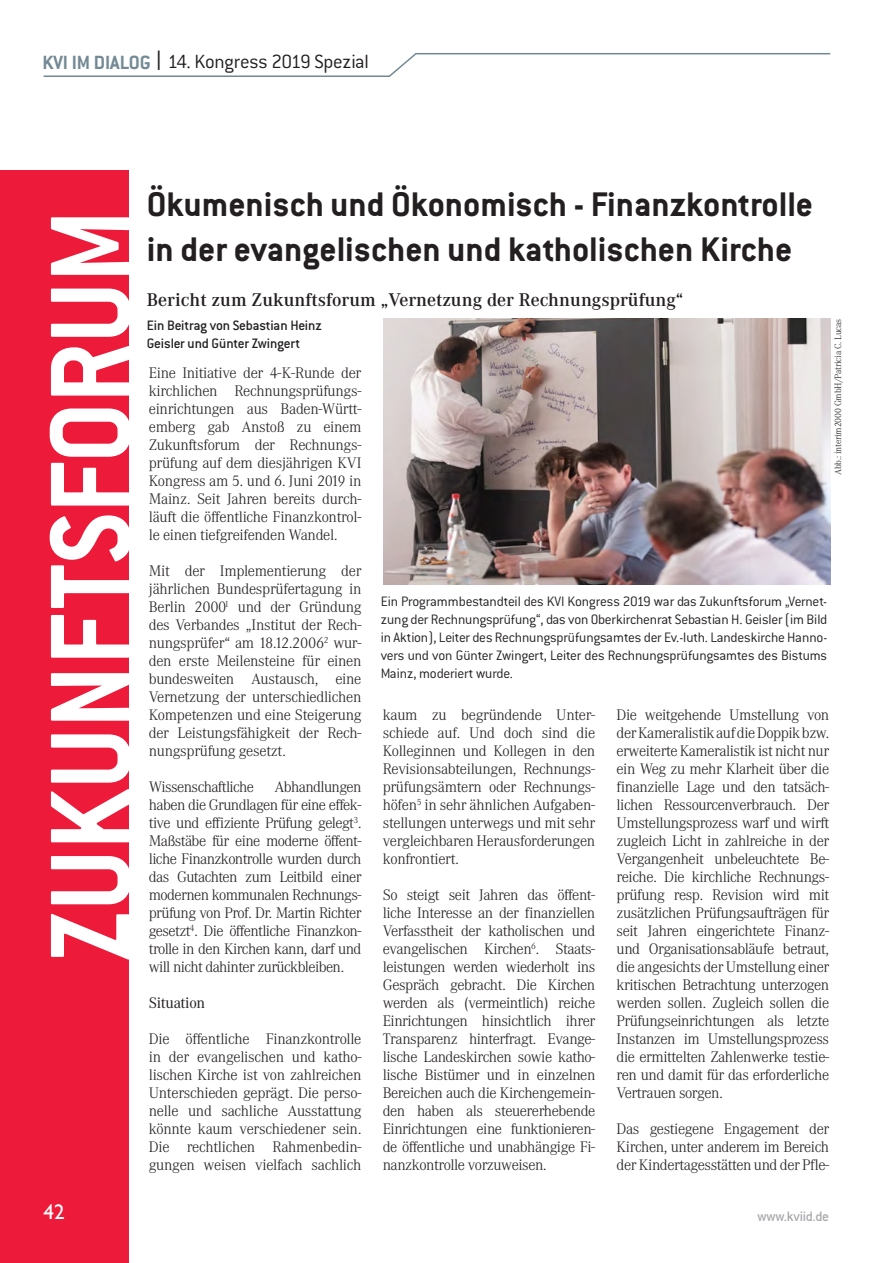
<style>
.page{position:relative;width:893px;height:1263px;background:#fff}
.page>*{position:absolute;margin:0;border:0;box-sizing:border-box;transform-origin:0 0}
.t1{font:700 124.5px "Conduit ITC";color:#fff;scale:.92 1}
.t2{font:700 37.5px/45px "Conduit ITC";color:#231f20}
.t3{font:300 21px "Conduit ITC";letter-spacing:-.015em;color:#231f20}
.t4{font:21px "Gill Sans";color:#fff}
.t5{font:500 18px "Corporate ABQ";color:#231f20}
.t6{font:300 15px/18px "Corporate ABQ";letter-spacing:-.03em;color:#231f20;text-align:justify}
.t7{font:300 15px/18px "Conduit ITC";letter-spacing:-.01em;color:#231f20;text-align:justify}
.t8{font:500 15px/18px "Conduit ITC";letter-spacing:-.015em;color:#231f20}
.t9{font:500 15px "Conduit ITC";letter-spacing:-.01em;color:#a8a9ad}
.t10{font:15px "Corporate ABQ";letter-spacing:-.02em;color:#231f20}
.t11{font:300 9px "Corporate ABQ";letter-spacing:-.02em;color:#231f20}
.s1{font-weight:700;color:#738a95}
.s2{font-family:"Gill Sans";font-weight:400}
</style>
<div class="page">
<div style="left:0;top:170px;width:129px;height:1093px;background:#ed1a3a"></div>
<svg style="left:43px;top:53px;width:788px;height:24px"></svg>
<img style="left:384px;top:318px;width:446px;height:267px">
<h3 class="t3" style="left:42px;top:50px;width:328px"><span class="s1">KVI IM DIALOG</span> <span class="s2">|</span> 14. Kongress 2019 Spezial</h3>
<h1 class="t1" style="left:18px;top:961px;width:818px;rotate:-90deg">ZUKUNFTSFORUM</h1>
<h2 class="t2" style="left:147px;top:181px;width:668px">Ökumenisch und Ökonomisch - Finanzkontrolle in der evangelischen und katholischen Kirche</h2>
<p class="t5" style="left:147px;top:289px;width:538px">Bericht zum Zukunftsforum „Vernetzung der Rechnungsprüfung“</p>
<p class="t8" style="left:147px;top:316px;width:177px">Ein Beitrag von Sebastian Heinz<br>Geisler und Günter Zwingert</p>
<p class="t6" style="left:149px;top:364px;width:214px">Eine Initiative der 4-K-Runde der kirchlichen Rechnungsprüfungs&shy;einrichtungen aus Baden-Württ&shy;emberg gab Anstoß zu einem Zukunftsforum der Rechnungs&shy;prüfung auf dem diesjährigen KVI Kongress am 5. und 6. Juni 2019 in Mainz. Seit Jahren bereits durch&shy;läuft die öffentliche Finanzkontrol&shy;le einen tiefgreifenden Wandel.</p>
<p class="t6" style="left:149px;top:562px;width:214px">Mit der Implementierung der jährlichen Bundesprüfertagung in Berlin 2000<sup>1</sup> und der Gründung des Verbandes „Institut der Rech&shy;nungsprüfer“ am 18.12.2006<sup>2</sup> wur&shy;den erste Meilensteine für einen bundesweiten Austausch, eine Vernetzung der unterschiedlichen Kompetenzen und eine Steigerung der Leistungsfähigkeit der Rech&shy;nungsprüfung gesetzt.</p>
<p class="t6" style="left:149px;top:778px;width:107px">Wissenschaftliche</p>
<p class="t6" style="left:149px;top:778px;width:214px;text-indent:126px">Abhandlungen haben die Grundlagen für eine effek&shy;tive und effiziente Prüfung gelegt<sup>3</sup>.<br>Maßstäbe für eine moderne öffent&shy;liche Finanzkontrolle wurden durch das Gutachten zum Leitbild einer modernen kommunalen Rechnungs&shy;prüfung von Prof. Dr. Martin Richter gesetzt<sup>4</sup>. Die öffentliche Finanzkon&shy;trolle in den Kirchen kann, darf und will nicht dahinter zurückbleiben.</p>
<p class="t10" style="left:149px;top:994px;width:58px">Situation</p>
<p class="t6" style="left:149px;top:1030px;width:214px">Die öffentliche Finanzkontrolle in der evangelischen und katho&shy;lischen Kirche ist von zahlreichen Unterschieden geprägt. Die perso&shy;nelle und sachliche Ausstattung könnte kaum verschiedener sein.<br>Die rechtlichen Rahmenbedin&shy;gungen weisen vielfach sachlich</p>
<p class="t11" style="left:833px;top:475px;width:158px;rotate:-90deg">Abb.: interim2000 GmbH/Patricia C. Lucas</p>
<p class="t7" style="left:381px;top:592px;width:448px">Ein Programmbestandteil des KVI Kongress 2019 war das Zukunftsforum „Vernet&shy;zung der Rechnungsprüfung“, das von Oberkirchenrat Sebastian H. Geisler (im Bild in Aktion), Leiter des Rechnungsprüfungsamtes der Ev.-luth. Landeskirche Hanno&shy;vers und von Günter Zwingert, Leiter des Rechnungsprüfungsamtes des Bistums Mainz, moderiert wurde.</p>
<p class="t6" style="left:383px;top:706px;width:214px">kaum zu begründende Unter&shy;schiede auf. Und doch sind die Kolleginnen und Kollegen in den Revisionsabteilungen, Rechnungs&shy;prüfungsämtern oder Rechnungs&shy;höfen<sup>5</sup> in sehr ähnlichen Aufgaben&shy;stellungen unterwegs und mit sehr vergleichbaren Herausforderungen konfrontiert.</p>
<p class="t6" style="left:383px;top:886px;width:214px">So steigt seit Jahren das öffent&shy;liche Interesse an der finanziellen Verfasstheit der katholischen und evangelischen Kirchen<sup>6</sup>. Staats&shy;leistungen werden wiederholt ins Gespräch gebracht. Die Kirchen werden als (vermeintlich) reiche Einrichtungen hinsichtlich ihrer Transparenz hinterfragt. Evange&shy;lische Landeskirchen sowie katho&shy;lische Bistümer und in einzelnen Bereichen auch die Kirchengemein&shy;den haben als steuererhebende Einrichtungen eine funktionieren&shy;de öffentliche und unabhängige Fi&shy;nanzkontrolle vorzuweisen.</p>
<p class="t6" style="left:617px;top:706px;width:214px">Die weitgehende Umstellung von der Kameralistik auf die Doppik bzw. erweiterte Kameralistik ist nicht nur ein Weg zu mehr Klarheit über die finanzielle Lage und den tatsäch&shy;lichen Ressourcenverbrauch. Der Umstellungsprozess warf und wirft zugleich Licht in zahlreiche in der Vergangenheit unbeleuchtete Be&shy;reiche. Die kirchliche Rechnungs&shy;prüfung resp. Revision wird mit zusätzlichen Prüfungsaufträgen für seit Jahren eingerichtete Finanz&shy;und Organisationsabläufe betraut, die angesichts der Umstellung einer kritischen Betrachtung unterzogen werden sollen. Zugleich sollen die Prüfungseinrichtungen als letzte Instanzen im Umstellungsprozess die ermittelten Zahlenwerke testie&shy;ren und damit für das erforderliche Vertrauen sorgen.</p>
<p class="t6" style="left:617px;top:1120px;width:214px">Das gestiegene Engagement der Kirchen, unter anderem im Bereich der Kindertagesstätten und der Pfle-</p>
<h3 class="t4" style="left:44px;top:1200px;width:22px">42</h3>
<p class="t9" style="left:757px;top:1207px;width:73px">www.kviid.de</p>
</div>
